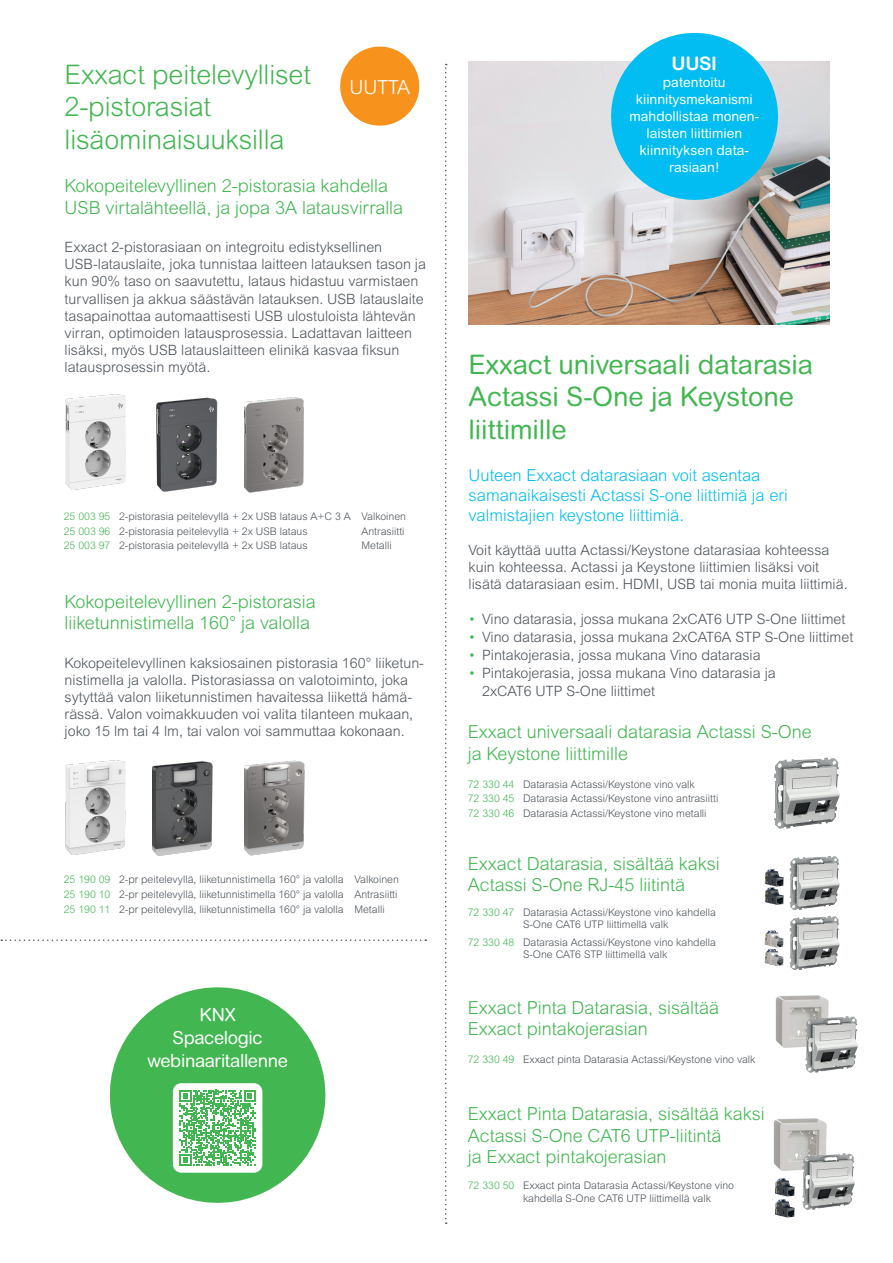
<style>
.page{position:relative;width:893px;height:1263px;background:#fff}
.page>*{position:absolute;margin:0;border:0;box-sizing:border-box;transform-origin:0 0}
.t1{font:27px/32.4px "Arial Rounded MT Pro";letter-spacing:-.005em;color:#42b751}
.t2{font:300 27px/32.4px "Arial Rounded MT Pro";letter-spacing:-.005em;color:#42b751}
.t3{font:300 19.5px "Arial Rounded MT Pro";color:#fff}
.Title_Style_01_Green{font:700 18.75px "Arial Rounded MT Pro";color:#fff}
.t4{font:300 18px/21.6px "Arial Rounded MT Pro";color:#42b751}
.Title_Style_01_Green-2{font:18px/23px "Arial Rounded MT Pro";letter-spacing:-.02em;color:#fff;text-align:center}
.Ingressi{font:300 16.5px/19.8px "Arial MT Std";color:#01bdf2}
.Leipä{font:300 14.25px/17.1px "Arial MT Std";color:#4d545a}
.Title_Style_01_Green-3{font:13.65px/17px "Arial Rounded MT Pro";color:#fff;text-align:center}
.Taulukkoteksti{font:300 10.5px/12.6px "Arial MT Std";color:#4d545a}
.Snro{font:300 10.5px "Arial MT Std";color:#42b751}
.s1{color:#42b751}
</style>
<div class="page">
<img style="left:773px;top:1118px;width:54px;height:53px">
<img style="left:775px;top:995px;width:54px;height:53px">
<img style="left:469px;top:62px;width:360px;height:263px">
<svg style="left:445px;top:64px;width:2px;height:1160px"></svg>
<div style="left:340px;top:47px;width:79px;height:79px;background:#f7931d;border-radius:50%"></div>
<img style="left:156px;top:397px;width:62px;height:95px">
<img style="left:65px;top:395px;width:60px;height:94px">
<img style="left:244px;top:397px;width:60px;height:96px">
<img style="left:65px;top:760px;width:60px;height:94px">
<img style="left:153px;top:761px;width:60px;height:95px">
<img style="left:244px;top:760px;width:61px;height:96px">
<svg style="left:1px;top:939px;width:425px;height:2px"></svg>
<svg style="left:605px;top:32px;width:179px;height:174px;background:#41c5ea"></svg>
<img style="left:802px;top:1153px;width:43px;height:41px">
<img style="left:775px;top:1199px;width:20px;height:18px">
<img style="left:775px;top:1178px;width:20px;height:18px">
<img style="left:805px;top:1016px;width:43px;height:41px">
<img style="left:774px;top:757px;width:53px;height:56px">
<img style="left:765px;top:869px;width:19px;height:36px">
<img style="left:765px;top:930px;width:18px;height:17px">
<img style="left:765px;top:949px;width:18px;height:17px">
<img style="left:789px;top:856px;width:41px;height:39px">
<img style="left:789px;top:916px;width:41px;height:39px">
<svg style="left:109px;top:987px;width:217px;height:216px;fill:#42b751"></svg>
<div style="left:173px;top:1083px;width:89px;height:90px;background:#fff;border-radius:9px"></div>
<svg style="left:180px;top:1090px;width:76px;height:76px"></svg>
<p class="t2" style="left:65px;top:59px;width:248px">Exxact peitelevylliset<br>2-pistorasiat lisäominaisuuksilla</p>
<p class="t3" style="left:349px;top:76px;width:62px">UUTTA</p>
<p class="t4" style="left:65px;top:176px;width:340px">Kokopeitelevyllinen 2-pistorasia kahdella<br>USB virtalähteellä, ja jopa 3A latausvirralla</p>
<p class="Leipä" style="left:65px;top:239px;width:363px">Exxact 2-pistorasiaan on integroitu edistyksellinen USB-latauslaite, joka tunnistaa laitteen latauksen tason ja kun 90% taso on saavutettu, lataus hidastuu varmistaen turvallisen ja akkua säästävän latauksen. USB latauslaite tasapainottaa automaattisesti USB ulostuloista lähtevän virran, optimoiden latausprosessia. Ladattavan laitteen lisäksi, myös USB latauslaitteen elinikä kasvaa fiksun latausprosessin myötä.</p>
<p class="Snro" style="left:64px;top:510px;width:48px">25 003 95</p>
<p class="Taulukkoteksti" style="left:119px;top:510px;width:233px">2-pistorasia peitelevyllä + 2x USB lataus A+C 3 A</p>
<p class="Taulukkoteksti" style="left:361px;top:510px;width:46px">Valkoinen</p>
<p class="Snro" style="left:64px;top:525px;width:48px">25 003 96</p>
<p class="Taulukkoteksti" style="left:119px;top:524px;width:190px">2-pistorasia peitelevyllä + 2x USB lataus</p>
<p class="Taulukkoteksti" style="left:361px;top:524px;width:45px">Antrasiitti</p>
<p class="Snro" style="left:64px;top:540px;width:48px">25 003 97</p>
<p class="Taulukkoteksti" style="left:119px;top:539px;width:190px">2-pistorasia peitelevyllä + 2x USB lataus</p>
<p class="Taulukkoteksti" style="left:361px;top:539px;width:32px">Metalli</p>
<p class="t4" style="left:65px;top:591px;width:252px">Kokopeitelevyllinen 2-pistorasia liiketunnistimella 160° ja valolla</p>
<p class="Leipä" style="left:65px;top:654px;width:361px">Kokopeitelevyllinen kaksiosainen pistorasia 160° liiketun&shy;nistimella ja valolla. Pistorasiassa on valotoiminto, joka sytyttää valon liiketunnistimen havaitessa liikettä hämä&shy;rässä. Valon voimakkuuden voi valita tilanteen mukaan, joko 15 lm tai 4 lm, tai valon voi sammuttaa kokonaan.</p>
<p class="Snro" style="left:64px;top:873px;width:48px">25 190 09</p>
<p class="Taulukkoteksti" style="left:119px;top:873px;width:226px">2-pr peitelevyllä, liiketunnistimella 160° ja valolla</p>
<p class="Taulukkoteksti" style="left:354px;top:873px;width:46px">Valkoinen</p>
<p class="Snro" style="left:64px;top:888px;width:48px">25 190 10</p>
<p class="Taulukkoteksti" style="left:119px;top:888px;width:226px">2-pr peitelevyllä, liiketunnistimella 160° ja valolla</p>
<p class="Taulukkoteksti" style="left:354px;top:888px;width:45px">Antrasiitti</p>
<p class="Snro" style="left:64px;top:903px;width:48px">25 190 11</p>
<p class="Taulukkoteksti" style="left:119px;top:902px;width:226px">2-pr peitelevyllä, liiketunnistimella 160° ja valolla</p>
<p class="Taulukkoteksti" style="left:354px;top:902px;width:32px">Metalli</p>
<p class="Title_Style_01_Green-2" style="left:147px;top:1004px;width:142px">KNX<br>Spacelogic webinaaritallenne</p>
<p class="Title_Style_01_Green" style="left:672px;top:52px;width:47px">UUSI</p>
<p class="Title_Style_01_Green-3" style="left:629px;top:74px;width:131px">patentoitu kiinnitysmekanismi mahdollistaa monen&shy;laisten liittimien kiinnityksen data&shy;rasiaan!</p>
<p class="t1" style="left:469px;top:349px;width:346px">Exxact universaali datarasia<br>Actassi S-One ja Keystone liittimille</p>
<p class="Ingressi" style="left:469px;top:465px;width:321px">Uuteen Exxact datarasiaan voit asentaa samanaikaisesti Actassi S-one liittimiä ja eri valmistajien keystone liittimiä.</p>
<p class="Leipä" style="left:469px;top:541px;width:381px">Voit käyttää uutta Actassi/Keystone datarasiaa kohteessa kuin kohteessa. Actassi ja Keystone liittimien lisäksi voit lisätä datarasiaan esim. HDMI, USB tai monia muita liittimiä.</p>
<p class="Leipä" style="left:469px;top:610px;width:378px"><span class="s1">•</span> Vino datarasia, jossa mukana 2xCAT6 UTP S-One liittimet</p>
<p class="Leipä" style="left:469px;top:628px;width:386px"><span class="s1">•</span> Vino datarasia, jossa mukana 2xCAT6A STP S-One liittimet</p>
<p class="Leipä" style="left:469px;top:646px;width:294px"><span class="s1">•</span> Pintakojerasia, jossa mukana Vino datarasia</p>
<p class="Leipä" style="left:482px;top:664px;width:295px;line-height:18px;text-indent:-14px"><span class="s1">•</span> Pintakojerasia, jossa mukana Vino datarasia ja<br>2xCAT6 UTP S-One liittimet</p>
<p class="t4" style="left:468px;top:722px;width:345px">Exxact universaali datarasia Actassi S-One ja Keystone liittimille</p>
<p class="Snro" style="left:468px;top:778px;width:48px">72 330 44</p>
<p class="Taulukkoteksti" style="left:523px;top:777px;width:173px">Datarasia Actassi/Keystone vino valk</p>
<p class="Snro" style="left:468px;top:793px;width:48px">72 330 45</p>
<p class="Taulukkoteksti" style="left:523px;top:792px;width:197px">Datarasia Actassi/Keystone vino antrasiitti</p>
<p class="Snro" style="left:468px;top:808px;width:48px">72 330 46</p>
<p class="Taulukkoteksti" style="left:523px;top:807px;width:185px">Datarasia Actassi/Keystone vino metalli</p>
<p class="t4" style="left:468px;top:853px;width:254px">Exxact Datarasia, sisältää kaksi<br>Actassi S-One RJ-45 liitintä</p>
<p class="Snro" style="left:468px;top:906px;width:48px">72 330 47</p>
<p class="Taulukkoteksti" style="left:523px;top:906px;width:194px">Datarasia Actassi/Keystone vino kahdella<br>S-One CAT6 UTP liittimellä valk</p>
<p class="Snro" style="left:468px;top:936px;width:48px">72 330 48</p>
<p class="Taulukkoteksti" style="left:523px;top:935px;width:194px">Datarasia Actassi/Keystone vino kahdella<br>S-One CAT6 STP liittimellä valk</p>
<p class="t4" style="left:468px;top:997px;width:253px">Exxact Pinta Datarasia, sisältää<br>Exxact pintakojerasian</p>
<p class="Snro" style="left:468px;top:1053px;width:48px">72 330 49</p>
<p class="Taulukkoteksti" style="left:523px;top:1053px;width:234px">Exxact pinta Datarasia Actassi/Keystone vino valk</p>
<p class="t4" style="left:468px;top:1104px;width:298px">Exxact Pinta Datarasia, sisältää kaksi<br>Actassi S-One CAT6 UTP-liitintä<br>ja Exxact pintakojerasian</p>
<p class="Snro" style="left:468px;top:1179px;width:48px">72 330 50</p>
<p class="Taulukkoteksti" style="left:523px;top:1179px;width:213px">Exxact pinta Datarasia Actassi/Keystone vino kahdella S-One CAT6 UTP liittimellä valk</p>
</div>
